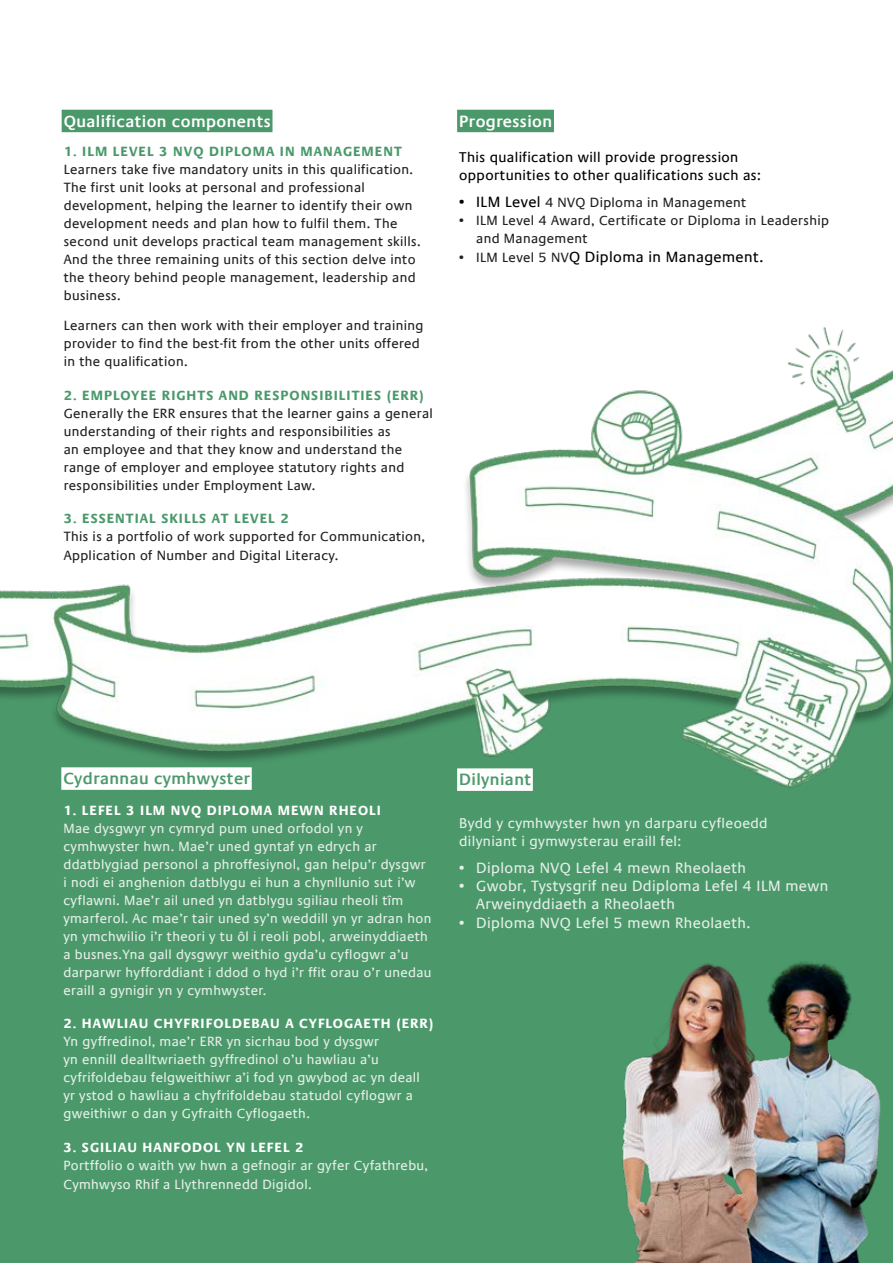
<style>
.page{position:relative;width:893px;height:1263px;background:#fff}
.page>*{position:absolute;margin:0;border:0;box-sizing:border-box;transform-origin:0 0}
.t1{font:600 16.5px "Praxis Com";letter-spacing:.025em;color:#fff}
.t2{font:600 16.5px "Praxis Com";letter-spacing:.025em;color:#4b996b}
.t3{font:15px/18px "Praxis Com";letter-spacing:.025em;color:#e6efe8}
.t4{font:15px "Praxis Com";letter-spacing:.025em;color:#000}
.t5{font:14.25px/18px "Praxis Com";letter-spacing:.025em;color:#000}
.t6{font:14.25px/18px "Praxis Com";letter-spacing:.025em;color:#e6efe8}
.t7{font:13.5px/18px "Praxis Com";letter-spacing:.025em;color:#231f20}
.t8{font:13.5px/18px "Praxis Com";letter-spacing:.025em;color:#e6efe8}
.t9{font:700 13.5px "Praxis Com";letter-spacing:.075em;color:#4b996b}
.t10{font:700 13.5px "Praxis Com";letter-spacing:.075em;color:#fff}
.s1{font-size:15px;color:#000}
.s2{font-size:13.5px;color:#231f20}
</style>
<div class="page">
<div style="left:0;top:660px;width:893px;height:603px;background:#4b996b"></div>
<div style="left:62px;top:110px;width:210px;height:22px;background:#4b996b"></div>
<div style="left:457px;top:110px;width:97px;height:22px;background:#4b996b"></div>
<img style="left:0;top:327px;width:893px;height:464px">
<img style="left:784px;top:961px;width:97px;height:302px">
<img style="left:622px;top:963px;width:162px;height:300px">
<p class="t1" style="left:64px;top:111px;width:208px">Qualification components</p>
<p class="t9" style="left:64px;top:143px;width:340px">1. ILM LEVEL 3 NVQ DIPLOMA IN MANAGEMENT</p>
<p class="t7" style="left:64px;top:160px;width:358px">Learners take five mandatory units in this qualification.<br>The first unit looks at personal and professional development, helping the learner to identify their own development needs and plan how to fulfil them. The second unit develops practical team management skills.<br>And the three remaining units of this section delve into the theory behind people management, leadership and business.</p>
<p class="t7" style="left:64px;top:317px;width:361px">Learners can then work with their employer and training provider to find the best-fit from the other units offered in the qualification.</p>
<p class="t9" style="left:64px;top:387px;width:361px">2. EMPLOYEE RIGHTS AND RESPONSIBILITIES (ERR)</p>
<p class="t7" style="left:64px;top:404px;width:371px">Generally the ERR ensures that the learner gains a general understanding of their rights and responsibilities as<br>an employee and that they know and understand the range of employer and employee statutory rights and responsibilities under Employment Law.</p>
<p class="t9" style="left:64px;top:510px;width:226px">3. ESSENTIAL SKILLS AT LEVEL 2</p>
<p class="t7" style="left:64px;top:526px;width:363px;line-height:19.5px">This is a portfolio of work supported for Communication,<br>Application of Number and Digital Literacy.</p>
<p class="t1" style="left:459px;top:111px;width:95px">Progression</p>
<p class="t5" style="left:459px;top:148px;width:303px">This qualification will provide progression opportunities to other qualifications such as:</p>
<p class="t7" style="left:459px;top:193px;width:289px"><span class="s1">• ILM Level</span> 4 NVQ Diploma in Management</p>
<p class="t7" style="left:476px;top:211px;width:354px;text-indent:-17px">• ILM Level 4 Award, Certificate or Diploma in Leadership and Management</p>
<p class="t4" style="left:459px;top:248px;width:306px"><span class="s2">• ILM Level 5 NV</span>Q Diploma in Management.</p>
<p class="t2" style="left:63px;top:769px;width:188px">Cydrannau cymhwyster</p>
<p class="t10" style="left:63px;top:802px;width:319px">1. LEFEL 3 ILM NVQ DIPLOMA MEWN RHEOLI</p>
<p class="t8" style="left:63px;top:820px;width:370px">Mae dysgwyr yn cymryd pum uned orfodol yn y cymhwyster hwn. Mae’r uned gyntaf yn edrych ar ddatblygiad personol a phroffesiynol, gan helpu’r dysgwr i nodi ei anghenion datblygu ei hun a chynllunio sut i’w cyflawni. Mae’r ail uned yn datblygu sgiliau rheoli tîm ymarferol. Ac mae’r tair uned sy’n weddill yn yr adran hon yn ymchwilio i’r theori y tu ôl i reoli pobl, arweinyddiaeth a busnes.Yna gall dysgwyr weithio gyda’u cyflogwr a’u darparwr hyfforddiant i ddod o hyd i’r ffit orau o’r unedau eraill a gynigir yn y cymhwyster.</p>
<p class="t10" style="left:63px;top:1016px;width:371px">2. HAWLIAU CHYFRIFOLDEBAU A CYFLOGAETH (ERR)</p>
<p class="t8" style="left:63px;top:1033px;width:358px">Yn gyffredinol, mae’r ERR yn sicrhau bod y dysgwr<br>yn ennill dealltwriaeth gyffredinol o’u hawliau a’u cyfrifoldebau felgweithiwr a’i fod yn gwybod ac yn deall yr ystod o hawliau a chyfrifoldebau statudol cyflogwr a gweithiwr o dan y Gyfraith Cyflogaeth.</p>
<p class="t10" style="left:63px;top:1139px;width:242px">3. SGILIAU HANFODOL YN LEFEL 2</p>
<p class="t8" style="left:63px;top:1155px;width:366px;line-height:19.5px">Portffolio o waith yw hwn a gefnogir ar gyfer Cyfathrebu,<br>Cymhwyso Rhif a Llythrennedd Digidol.</p>
<p class="t2" style="left:459px;top:770px;width:73px">Dilyniant</p>
<p class="t6" style="left:459px;top:814px;width:310px">Bydd y cymhwyster hwn yn darparu cyfleoedd dilyniant i gymwysterau eraill fel:</p>
<p class="t3" style="left:459px;top:859px;width:288px">• Diploma NVQ Lefel 4 mewn Rheolaeth</p>
<p class="t3" style="left:476px;top:877px;width:354px;text-indent:-17px">• Gwobr, Tystysgrif neu Ddiploma Lefel 4 ILM mewn<br>Arweinyddiaeth a Rheolaeth</p>
<p class="t3" style="left:459px;top:914px;width:293px">• Diploma NVQ Lefel 5 mewn Rheolaeth.</p>
</div>
